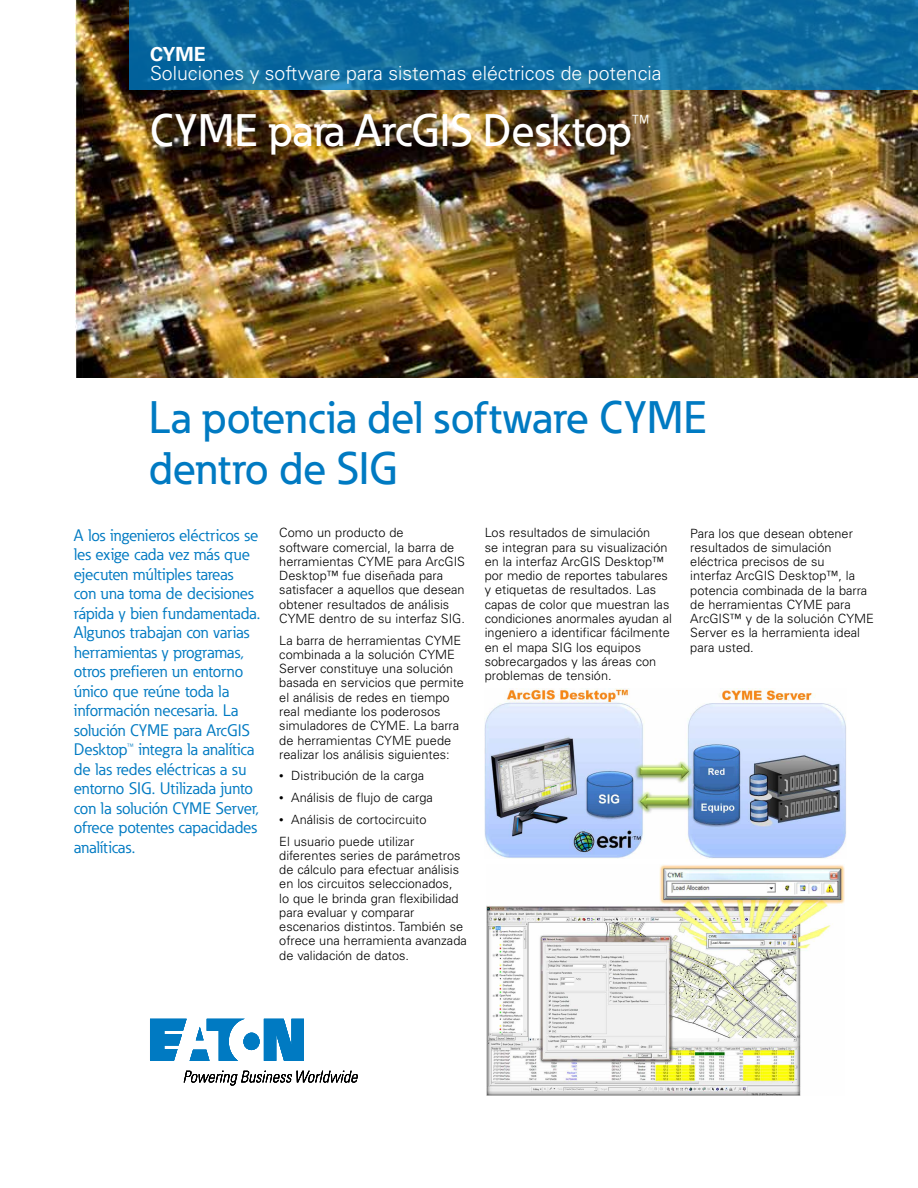
<style>
.page{position:relative;width:918px;height:1188px;background:#fff}
.page>*{position:absolute;margin:0;border:0;box-sizing:border-box;transform-origin:0 0}
.t1{font:500 45px/51px "Eaton";color:#007ac2}
.t2{font:500 45px "Eaton";color:#fff}
.t3{font:300 19.5px "Univers LT Std";color:#fff}
.t4{font:700 19.5px "Univers LT Std";color:#fff}
.t5{font:16.5px/19.5px "Eaton";color:#007ac2}
.t6{font:300 12.75px/14.2px "Univers LT Std";color:#000}
.s1{font-size:9px}
</style>
<div class="page">
<img style="left:75px;top:0;width:843px;height:378px">
<svg style="left:150px;top:1019px;width:154px;height:42px"></svg>
<svg style="left:184px;top:1071px;width:174px;height:15px"></svg>
<svg style="left:129px;top:0;width:789px;height:90px;background:#126fa1"></svg>
<img style="left:485px;top:688px;width:361px;height:170px">
<img style="left:486px;top:865px;width:359px;height:230px">
<h2 class="t4" style="left:150px;top:42px;width:57px">CYME</h2>
<h2 class="t3" style="left:150px;top:62px;width:513px">Soluciones y software para sistemas eléctricos de potencia</h2>
<h1 class="t2" style="left:150px;top:103px;width:502px">CYME para ArcGIS Desktop™</h1>
<h1 class="t1" style="left:149px;top:391px;width:560px">La potencia del software CYME dentro de SIG</h1>
<p class="t5" style="left:74px;top:526px;width:188px">A los ingenieros eléctricos se les exige cada vez más que ejecuten múltiples tareas<br>con una toma de decisiones rápida y bien fundamentada.<br>Algunos trabajan con varias herramientas y programas, otros prefieren un entorno único que reúne toda la información necesaria. La solución CYME para ArcGIS<br>Desktop™ integra la analítica de las redes eléctricas a su entorno SIG. Utilizada junto con la solución CYME Server, ofrece potentes capacidades analíticas.</p>
<p class="t6" style="left:279px;top:526px;width:187px">Como un producto de<br>software comercial, la barra de herramientas CYME para ArcGIS<br>Desktop™ fue diseñada para satisfacer a aquellos que desean obtener resultados de análisis<br>CYME dentro de su interfaz SIG.</p>
<p class="t6" style="left:279px;top:633px;width:186px">La barra de herramientas CYME combinada a la solución CYME<br>Server constituye una solución basada en servicios que permite el análisis de redes en tiempo real mediante los poderosos simuladores de CYME. La barra de herramientas CYME puede realizar los análisis siguientes:</p>
<p class="t6" style="left:279px;top:769px;width:146px"><span class="s1">•</span> Distribución de la carga</p>
<p class="t6" style="left:279px;top:791px;width:155px"><span class="s1">•</span> Análisis de flujo de carga</p>
<p class="t6" style="left:279px;top:809px;width:149px;line-height:21.8px"><span class="s1">•</span> Análisis de cortocircuito<br>El usuario puede utilizar</p>
<p class="t6" style="left:279px;top:848px;width:189px">diferentes series de parámetros de cálculo para efectuar análisis en los circuitos seleccionados,<br>lo que le brinda gran flexibilidad para evaluar y comparar escenarios distintos. También se ofrece una herramienta avanzada de validación de datos.</p>
<p class="t6" style="left:485px;top:526px;width:189px">Los resultados de simulación<br>se integran para su visualización en la interfaz ArcGIS Desktop™ por medio de reportes tabulares y etiquetas de resultados. Las capas de color que muestran las condiciones anormales ayudan al ingeniero a identificar fácilmente en el mapa SIG los equipos sobrecargados y las áreas con problemas de tensión.</p>
<p class="t6" style="left:690px;top:526px;width:185px">Para los que desean obtener resultados de simulación eléctrica precisos de su<br>interfaz ArcGIS Desktop™, la potencia combinada de la barra de herramientas CYME para<br>ArcGIS™ y de la solución CYME<br>Server es la herramienta ideal para usted.</p>
</div>
